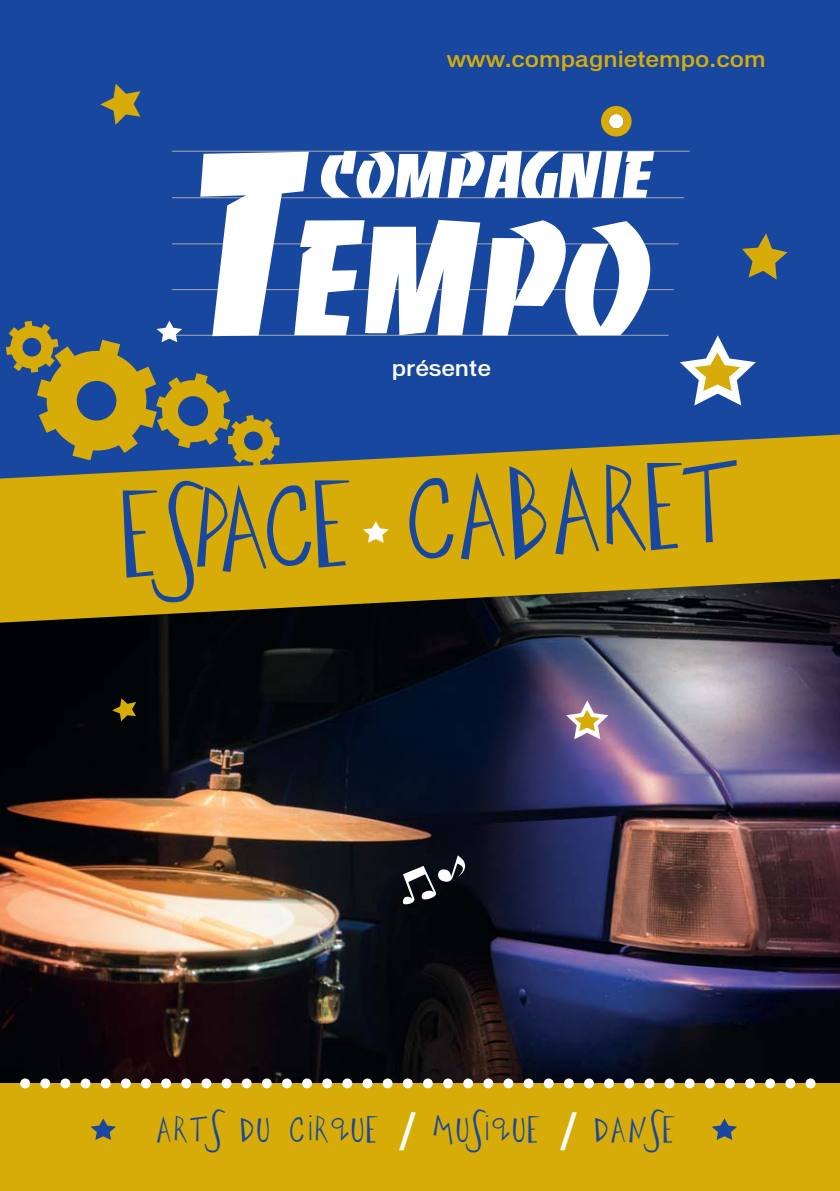
<style>
.page{position:relative;width:840px;height:1191px;background:#fff}
.page>*{position:absolute;margin:0;border:0;box-sizing:border-box;transform-origin:0 0}
.t1{font:130px "Big Fish Ensemble";color:#17479e}
.t2{font:74.6px "Maracas Extras";color:#fff}
.t3{font:40px "Big Fish Ensemble";letter-spacing:.05em;color:#17479e}
.t4{font:500 22px "Vonnes";color:#d7ac09}
.t5{font:500 22px "Vonnes";color:#fff}
.s1{font-size:112px}
.s2{font-family:"Vonnes";font-weight:500;color:#fff}
</style>
<div class="page">
<img style="left:0;top:624px;width:839px;height:459px">
<div style="left:0;top:0;width:839px;height:564px;background:#17479e"></div>
<svg style="left:0;top:434px;width:839px;height:190px;fill:#d7ac09"></svg>
<hr style="left:172px;top:151px;width:517px;height:1px;background:#a7a9ac">
<hr style="left:172px;top:197px;width:511px;height:1px;background:#a7a9ac">
<hr style="left:172px;top:289px;width:501px;height:1px;background:#a7a9ac">
<hr style="left:172px;top:335px;width:496px;height:1px;background:#a7a9ac">
<hr style="left:172px;top:243px;width:506px;height:1px;background:#a7a9ac">
<svg style="left:742px;top:233px;width:45px;height:47px"></svg>
<svg style="left:112px;top:698px;width:24px;height:23px"></svg>
<svg style="left:100px;top:84px;width:40px;height:41px"></svg>
<div style="left:0;top:1083px;width:839px;height:108px;background:#d7ac09"></div>
<svg style="left:20px;top:1078px;width:795px;height:10px"></svg>
<svg style="left:565px;top:700px;width:43px;height:39px"></svg>
<svg style="left:90px;top:1118px;width:26px;height:22px"></svg>
<svg style="left:712px;top:1118px;width:24px;height:22px"></svg>
<svg style="left:6px;top:151px;width:647px;height:316px"></svg>
<svg style="left:601px;top:106px;width:31px;height:31px"></svg>
<svg style="left:680px;top:335px;width:75px;height:70px"></svg>
<svg style="left:363px;top:521px;width:25px;height:22px"></svg>
<p class="t4" style="left:446px;top:49px;width:320px">www.compagnietempo.com</p>
<p class="t5" style="left:391px;top:358px;width:101px">présente</p>
<h1 class="t1" style="left:120px;top:457px;width:623px;rotate:-3deg">E<span class="s1">S</span>PACE CABARET</h1>
<h2 class="t2" style="left:397px;top:836px;width:71px">y</h2>
<p class="t3" style="left:157px;top:1105px;width:521px">ARTS DU CIRQUE <span class="s2">/</span> MUSIQUE <span class="s2">/</span> DANSE</p>
</div>
